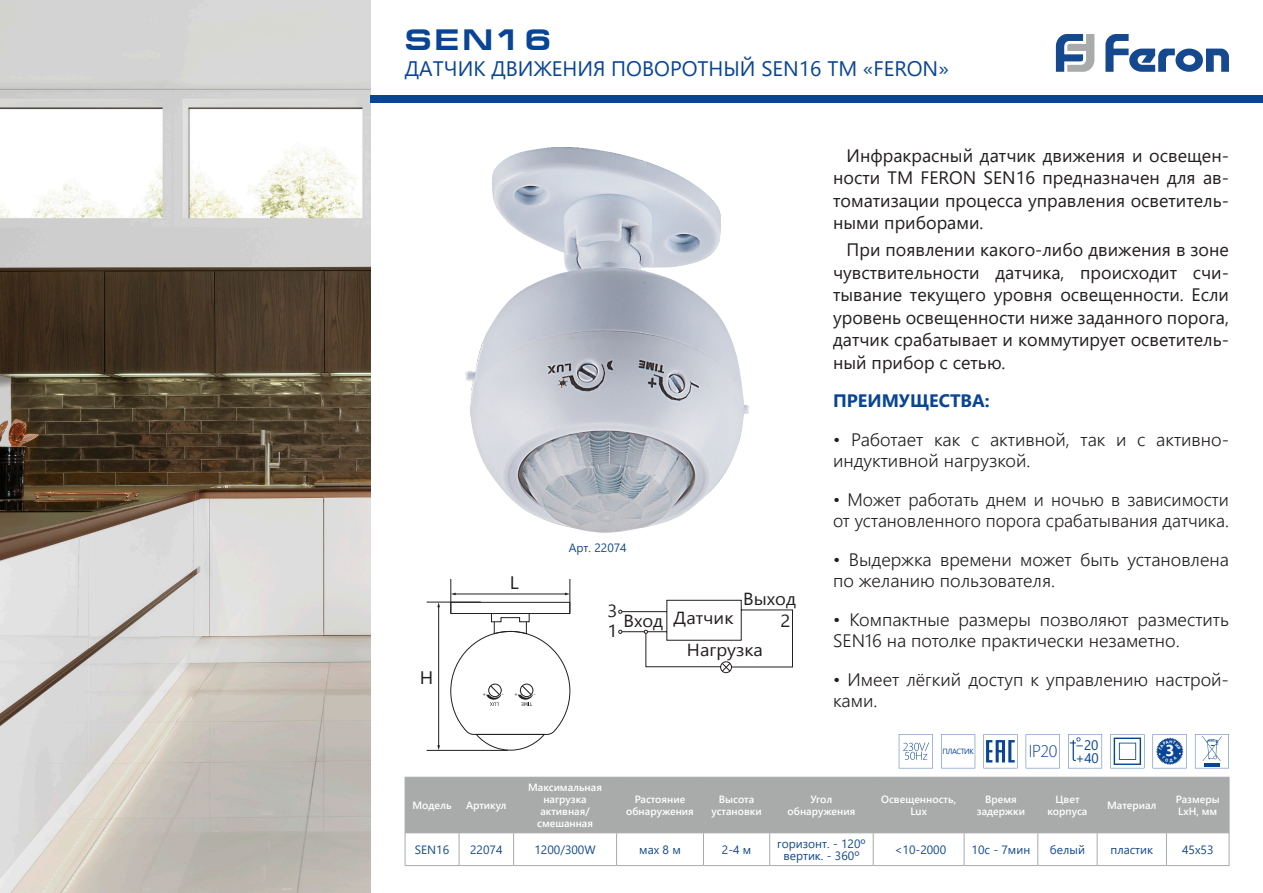
<style>
.page{position:relative;width:1263px;height:893px;background:#fff}
.page>*{position:absolute;margin:0;border:0;box-sizing:border-box;transform-origin:0 0}
.t1{font:700 30px "Europe Ext";letter-spacing:.1em;color:#094594}
.t2{font:21px "Segoe UI";color:#094594}
.t3{font:18.15px "Segoe UI";color:#231f20;scale:1.05 1}
.t4{font:18px/22.5px "Segoe UI";color:#231f20;text-align:justify}
.t5{font:300 18px/21px "Segoe UI";color:#231f20}
.t6{font:700 18px "Segoe UI";color:#094594}
.t7{font:300 18px "Myriad Pro";color:#094594}
.t8{font:17.4px/31.7px "Segoe UI";color:#231f20;scale:1.05 1}
.t9{font:700 15.75px "Segoe UI";color:#fff}
.t10{font:13.8px/12.9px "Segoe UI";color:#094594}
.t11{font:12px "Segoe UI";color:#144990}
.t12{font:600 10.5px/12px "Segoe UI";color:#fff;text-align:center}
.t13{font:7.5px "Segoe UI";letter-spacing:-.055em;color:#094594}
.t14{font:5.55px "Myriad Pro";color:#231f20}
</style>
<div class="page">
<img style="left:0;top:0;width:371px;height:893px">
<div style="left:406px;top:778px;width:823px;height:54px;background:#a8abaa"></div>
<hr style="left:405px;top:777px;width:54px;height:1px;background:#a8abaa">
<hr style="left:405px;top:778px;width:1px;height:55px;background:#a8abaa">
<hr style="left:459px;top:777px;width:55px;height:1px;background:#a8abaa">
<hr style="left:459px;top:778px;width:1px;height:54px;background:#a8abaa">
<hr style="left:514px;top:777px;width:102px;height:1px;background:#a8abaa">
<hr style="left:513px;top:778px;width:1px;height:54px;background:#a8abaa">
<hr style="left:616px;top:777px;width:87px;height:1px;background:#a8abaa">
<hr style="left:616px;top:778px;width:1px;height:54px;background:#a8abaa">
<hr style="left:703px;top:777px;width:67px;height:1px;background:#a8abaa">
<hr style="left:703px;top:778px;width:1px;height:54px;background:#a8abaa">
<hr style="left:770px;top:777px;width:103px;height:1px;background:#a8abaa">
<hr style="left:769px;top:778px;width:1px;height:54px;background:#a8abaa">
<hr style="left:873px;top:777px;width:91px;height:1px;background:#a8abaa">
<hr style="left:873px;top:778px;width:1px;height:54px;background:#a8abaa">
<hr style="left:964px;top:777px;width:74px;height:1px;background:#a8abaa">
<hr style="left:964px;top:778px;width:1px;height:54px;background:#a8abaa">
<hr style="left:1038px;top:777px;width:59px;height:1px;background:#a8abaa">
<hr style="left:1037px;top:778px;width:1px;height:54px;background:#a8abaa">
<hr style="left:1097px;top:777px;width:69px;height:1px;background:#a8abaa">
<hr style="left:1097px;top:778px;width:1px;height:54px;background:#a8abaa">
<hr style="left:1166px;top:777px;width:63px;height:1px;background:#a8abaa">
<hr style="left:1166px;top:778px;width:1px;height:54px;background:#a8abaa">
<hr style="left:1229px;top:778px;width:1px;height:55px;background:#a8abaa">
<hr style="left:405px;top:832px;width:54px;height:1px;background:#a8abaa">
<hr style="left:459px;top:832px;width:55px;height:1px;background:#a8abaa">
<hr style="left:514px;top:832px;width:102px;height:1px;background:#a8abaa">
<hr style="left:616px;top:832px;width:87px;height:1px;background:#a8abaa">
<hr style="left:703px;top:832px;width:67px;height:1px;background:#a8abaa">
<hr style="left:770px;top:832px;width:103px;height:1px;background:#a8abaa">
<hr style="left:873px;top:832px;width:91px;height:1px;background:#a8abaa">
<hr style="left:964px;top:832px;width:74px;height:1px;background:#a8abaa">
<hr style="left:1038px;top:832px;width:59px;height:1px;background:#a8abaa">
<hr style="left:1097px;top:832px;width:69px;height:1px;background:#a8abaa">
<hr style="left:1166px;top:832px;width:63px;height:1px;background:#a8abaa">
<hr style="left:405px;top:833px;width:1px;height:32px;background:#a8abaa">
<hr style="left:459px;top:833px;width:1px;height:32px;background:#a8abaa">
<hr style="left:513px;top:833px;width:1px;height:32px;background:#a8abaa">
<hr style="left:616px;top:833px;width:1px;height:32px;background:#a8abaa">
<hr style="left:703px;top:833px;width:1px;height:32px;background:#a8abaa">
<hr style="left:769px;top:833px;width:1px;height:32px;background:#a8abaa">
<hr style="left:873px;top:833px;width:1px;height:32px;background:#a8abaa">
<hr style="left:964px;top:833px;width:1px;height:32px;background:#a8abaa">
<hr style="left:1037px;top:833px;width:1px;height:32px;background:#a8abaa">
<hr style="left:1097px;top:833px;width:1px;height:32px;background:#a8abaa">
<hr style="left:1166px;top:833px;width:1px;height:32px;background:#a8abaa">
<hr style="left:1229px;top:833px;width:1px;height:32px;background:#a8abaa">
<hr style="left:405px;top:865px;width:54px;height:1px;background:#a8abaa">
<hr style="left:459px;top:865px;width:55px;height:1px;background:#a8abaa">
<hr style="left:514px;top:865px;width:102px;height:1px;background:#a8abaa">
<hr style="left:616px;top:865px;width:87px;height:1px;background:#a8abaa">
<hr style="left:703px;top:865px;width:67px;height:1px;background:#a8abaa">
<hr style="left:770px;top:865px;width:103px;height:1px;background:#a8abaa">
<hr style="left:873px;top:865px;width:91px;height:1px;background:#a8abaa">
<hr style="left:964px;top:865px;width:74px;height:1px;background:#a8abaa">
<hr style="left:1038px;top:865px;width:59px;height:1px;background:#a8abaa">
<hr style="left:1097px;top:865px;width:69px;height:1px;background:#a8abaa">
<hr style="left:1166px;top:865px;width:63px;height:1px;background:#a8abaa">
<svg style="left:1056px;top:34px;width:38px;height:38px"></svg>
<svg style="left:1105px;top:34px;width:124px;height:38px"></svg>
<div style="left:371px;top:96px;width:892px;height:7px;background:#094594"></div>
<svg style="left:983px;top:734px;width:34px;height:34px"></svg>
<svg style="left:1026px;top:734px;width:34px;height:34px"></svg>
<svg style="left:1195px;top:734px;width:34px;height:34px"></svg>
<img style="left:466px;top:148px;width:282px;height:385px">
<svg style="left:1068px;top:734px;width:34px;height:34px"></svg>
<svg style="left:1110px;top:734px;width:34px;height:34px"></svg>
<svg style="left:941px;top:734px;width:34px;height:34px"></svg>
<svg style="left:899px;top:734px;width:34px;height:34px"></svg>
<svg style="left:618px;top:600px;width:175px;height:73px"></svg>
<hr style="left:438px;top:606px;width:1px;height:140px;background:#231f20">
<svg style="left:437px;top:745px;width:3px;height:5px"></svg>
<hr style="left:455px;top:594px;width:111px;height:1px;background:#231f20">
<hr style="left:450px;top:579px;width:1px;height:34px;background:#231f20">
<hr style="left:569px;top:579px;width:1px;height:34px;background:#231f20">
<hr style="left:427px;top:602px;width:54px;height:1px;background:#231f20">
<hr style="left:427px;top:750px;width:81px;height:1px;background:#231f20">
<div style="left:450px;top:602px;width:120px;height:12px;border:1px solid #231f20"></div>
<svg style="left:450px;top:613px;width:120px;height:138px"></svg>
<svg style="left:1153px;top:734px;width:34px;height:34px"></svg>
<p class="t1" style="left:405px;top:24px;width:148px">SEN16</p>
<p class="t2" style="left:405px;top:49px;width:546px">ДАТЧИК ДВИЖЕНИЯ ПОВОРОТНЫЙ SEN16 ТМ «FERON»</p>
<p class="t3" style="left:420px;top:663px;width:14px">H</p>
<p class="t3" style="left:510px;top:568px;width:10px">L</p>
<p class="t14" style="left:483px;top:691px;width:5px">+</p>
<p class="t14" style="left:502px;top:691px;width:17px">- +</p>
<p class="t14" style="left:534px;top:691px;width:3px">-</p>
<p class="t11" style="left:569px;top:537px;width:59px">Арт. 22074</p>
<p class="t8" style="left:608px;top:594px;width:11px">3</p>
<p class="t8" style="left:608px;top:615px;width:11px">1</p>
<p class="t8" style="left:623px;top:605px;width:39px">Вход</p>
<p class="t8" style="left:743px;top:583px;width:52px">Выход</p>
<p class="t8" style="left:687px;top:602px;width:74px;text-indent:-13px">Датчик<br>Нагрузка</p>
<p class="t8" style="left:780px;top:605px;width:11px">2</p>
<p class="t4" style="left:833px;top:143px;width:397px;text-indent:14px">Инфракрасный датчик движения и освещен&shy;ности ТМ FERON SEN16 предназначен для ав&shy;томатизации процесса управления осветитель&shy;ными приборами.</p>
<p class="t4" style="left:833px;top:237px;width:397px;text-indent:14px">При появлении какого-либо движения в зоне чувствительности датчика, происходит счи&shy;тывание текущего уровня освещенности. Если уровень освещенности ниже заданного порога, датчик срабатывает и коммутирует осветитель&shy;ный прибор с сетью.</p>
<p class="t6" style="left:833px;top:384px;width:158px">ПРЕИМУЩЕСТВА:</p>
<p class="t5" style="left:833px;top:429px;width:397px">• Работает как с активной, так и с активно&shy;индуктивной нагрузкой.</p>
<p class="t5" style="left:833px;top:489px;width:397px">• Может работать днем и ночью в зависимости от установленного порога срабатывания датчика.</p>
<p class="t5" style="left:833px;top:549px;width:397px">• Выдержка времени может быть установлена по желанию пользователя.</p>
<p class="t5" style="left:833px;top:609px;width:397px">• Компактные размеры позволяют разместить<br>SEN16 на потолке практически незаметно.</p>
<p class="t5" style="left:833px;top:669px;width:397px">• Имеет лёгкий доступ к управлению настрой&shy;ками.</p>
<p class="t7" style="left:1029px;top:741px;width:30px">IP20</p>
<p class="t10" style="left:1075px;top:737px;width:25px">−20 +40</p>
<p class="t9" style="left:1165px;top:736px;width:11px">3</p>
<p class="t13" style="left:942px;top:744px;width:33px">ПЛАСТИК</p>
<p class="t12" style="left:413px;top:798px;width:40px">Модель</p>
<p class="t12" style="left:466px;top:798px;width:42px">Артикул</p>
<p class="t12" style="left:528px;top:780px;width:75px">Максимальная нагрузка</p>
<p class="t12" style="left:537px;top:804px;width:57px">активная/ смешанная</p>
<p class="t12" style="left:626px;top:792px;width:69px">Растояние обнаружения</p>
<p class="t12" style="left:711px;top:792px;width:52px">Высота установки</p>
<p class="t12" style="left:788px;top:792px;width:69px">Угол обнаружения</p>
<p class="t12" style="left:881px;top:792px;width:77px">Освещенность,<br>Lux</p>
<p class="t12" style="left:977px;top:792px;width:50px">Время задержки</p>
<p class="t12" style="left:1047px;top:792px;width:41px">Цвет корпуса</p>
<p class="t12" style="left:1107px;top:798px;width:51px">Материал</p>
<p class="t12" style="left:1176px;top:792px;width:45px;text-align:left">Размеры<br>LxH, мм</p>
<p class="t11" style="left:415px;top:838px;width:36px">SEN16</p>
<p class="t11" style="left:470px;top:838px;width:34px">22074</p>
<p class="t11" style="left:534px;top:838px;width:63px">1200/300W</p>
<p class="t11" style="left:639px;top:838px;width:43px">мах 8 м</p>
<p class="t11" style="left:722px;top:838px;width:31px">2-4 м</p>
<p class="t11" style="left:777px;top:832px;width:90px">горизонт. - 120º</p>
<p class="t11" style="left:783px;top:844px;width:78px">вертик. - 360º</p>
<p class="t11" style="left:894px;top:838px;width:53px">&lt;10-2000</p>
<p class="t11" style="left:972px;top:838px;width:60px">10с - 7мин</p>
<p class="t11" style="left:1050px;top:838px;width:37px">белый</p>
<p class="t11" style="left:1110px;top:838px;width:44px">пластик</p>
<p class="t11" style="left:1182px;top:838px;width:33px">45х53</p>
</div>
